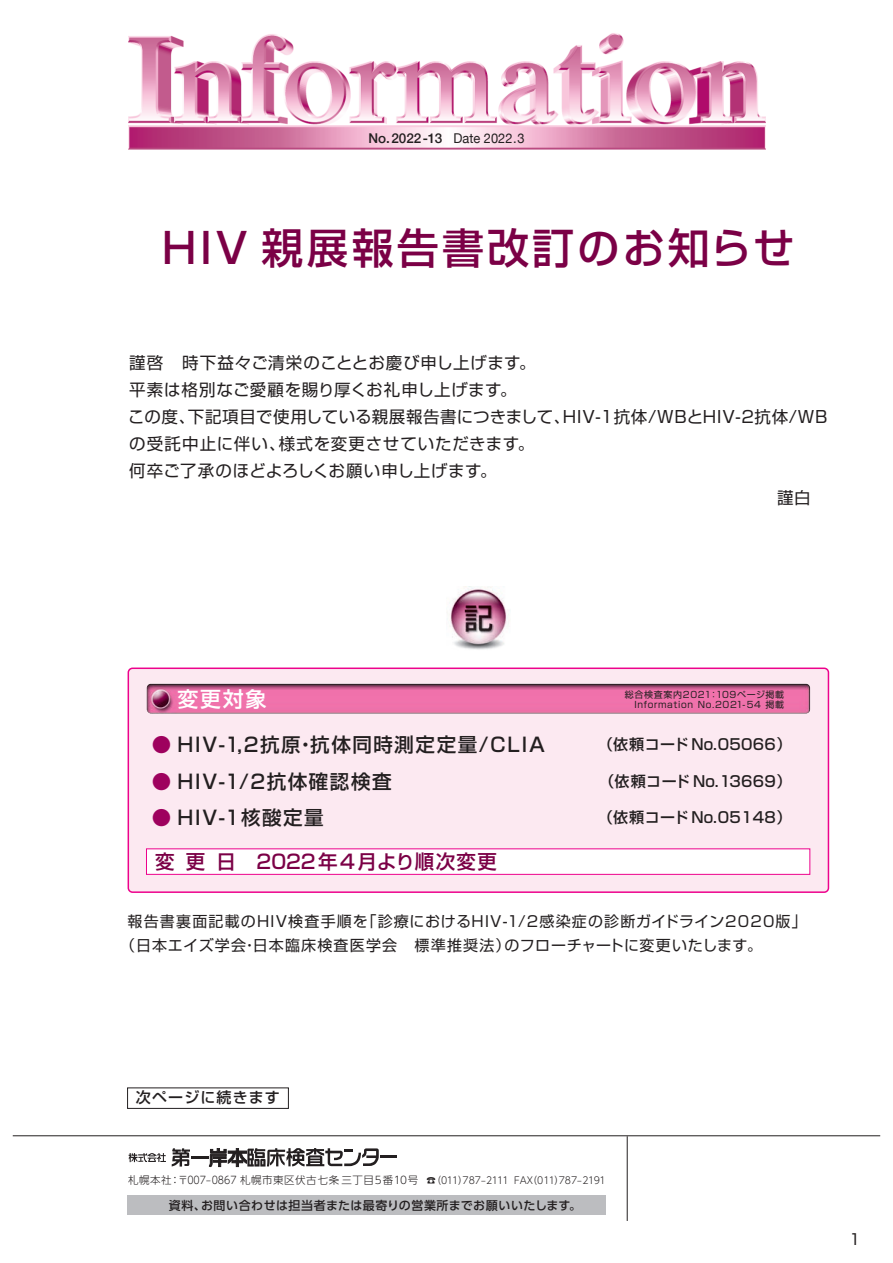
<style>
.page{position:relative;width:893px;height:1263px;background:#fff}
.page>*{position:absolute;margin:0;border:0;box-sizing:border-box;transform-origin:0 0}
.t1{font:500 42px "Shin Go Pro";letter-spacing:.075em;color:#7b0046}
.t2{font:500 21px "Shin Go Pro";color:#fff}
.t3{font:500 19.5px "Shin Go Pro";letter-spacing:.08em;color:#231f20}
.t4{font:500 19.5px "Shin Go Pro";letter-spacing:.075em;color:#7b0046}
.t5{font:16.5px "Shin Go Pro";letter-spacing:.04em;color:#231f20}
.t6{font:16.5px "Shin Go Pro";letter-spacing:.015em;color:#231f20}
.t7{font:15px/24px "Shin Go Pro";letter-spacing:.08em;color:#231f20}
.t8{font:500 15px "Shin Go Pro";letter-spacing:.02em;color:#231f20}
.t9{font:500 15px "Shin Go Pro";letter-spacing:.075em;color:#231f20}
.t10{font:500 13.5px "Helvetica Neue";color:#231f20}
.t11{font:12px "UD Shin Go Pro Medium 90 pv RKSJ H";letter-spacing:.04em;color:#231f20}
.t12{font:10.5px "UD Shin Go Pro Light 90 pv RKSJ H";letter-spacing:.05em;color:#231f20}
.t13{font:9px/10.5px "Shin Go Pro";letter-spacing:.075em;color:#231f20;text-align:right}
.s1{font-weight:400}
.s2{color:#9e015e}
.s3{font-size:9.75px}
</style>
<div class="page">
<img style="left:128px;top:33px;width:638px;height:117px">
<img style="left:450px;top:587px;width:59px;height:63px">
<div style="left:128px;top:668px;width:700px;height:224px;background:#fce9f1;border-radius:4px"></div>
<div style="left:128px;top:667px;width:701px;height:226px;border:2px solid #ed028c;border-radius:4px"></div>
<div style="left:146px;top:849px;width:664px;height:25px;background:#fff"></div>
<img style="left:147px;top:684px;width:663px;height:29px">
<div style="left:127px;top:1087px;width:162px;height:22px;border:1px solid #231f20"></div>
<hr style="left:13px;top:1135px;width:867px;height:1px;background:#231f20">
<hr style="left:627px;top:1136px;width:1px;height:85px;background:#231f20">
<div style="left:128px;top:1196px;width:478px;height:19px;background:#bcbdc0"></div>
<hr style="left:380px;top:1155px;width:16px;height:3px;background:#231f20">
<svg style="left:129px;top:1153px;width:37px;height:9px"></svg>
<svg style="left:172px;top:1148px;width:207px;height:19px"></svg>
<p class="t10" style="left:368px;top:127px;width:157px">No.2022-13 <span class="s1">Date 2022.3</span></p>
<h1 class="t1" style="left:162px;top:213px;width:634px">HIV 親展報告書改訂のお知らせ</h1>
<p class="t5" style="left:129px;top:349px;width:408px">謹啓　時下益々ご清栄のこととお慶び申し上げます。</p>
<p class="t5" style="left:129px;top:376px;width:389px">平素は格別なご愛顧を賜り厚くお礼申し上げます。</p>
<p class="t5" style="left:128px;top:403px;width:701px">この度、下記項目で使用している親展報告書につきまして、HIV-1抗体/WBとHIV-2抗体/WB</p>
<p class="t5" style="left:129px;top:430px;width:407px">の受託中止に伴い、様式を変更させていただきます。</p>
<p class="t6" style="left:129px;top:457px;width:369px">何卒ご了承のほどよろしくお願い申し上げます。</p>
<p class="t5" style="left:777px;top:484px;width:52px">謹白　</p>
<p class="t2" style="left:178px;top:682px;width:90px">変更対象</p>
<p class="t13" style="left:625px;top:688px;width:161px">総合検査案内2021：109ページ掲載<br>Information No.2021-54 掲載</p>
<p class="t3" style="left:152px;top:728px;width:395px"><span class="s2">●</span> HIV-1,2抗原・抗体同時測定定量/CLIA</p>
<p class="t8" style="left:598px;top:732px;width:195px">（依頼コード No.05066）</p>
<p class="t3" style="left:152px;top:765px;width:241px"><span class="s2">●</span> HIV-1/2抗体確認検査</p>
<p class="t8" style="left:600px;top:769px;width:193px">（依頼コード No.13669）</p>
<p class="t3" style="left:152px;top:801px;width:173px"><span class="s2">●</span> HIV-1核酸定量</p>
<p class="t8" style="left:598px;top:805px;width:195px">（依頼コード No.05148）</p>
<p class="t4" style="left:155px;top:845px;width:343px">変更日　2022年4月より順次変更</p>
<p class="t7" style="left:120px;top:908px;width:688px;text-indent:8px">報告書裏面記載のHIV検査手順を「診療におけるHIV-1/2感染症の診断ガイドライン2020版」（日本エイズ学会・日本臨床検査医学会　標準推奨法）のフローチャートに変更いたします。</p>
<p class="t9" style="left:136px;top:1085px;width:145px">次ページに続きます</p>
<p class="t12" style="left:128px;top:1171px;width:479px">札幌本社：〒007‒0867 札幌市東区伏古七条三丁目5番10号 <span class="s3">☎（011）787‒2111 FAX（011）787‒2191</span></p>
<p class="t11" style="left:169px;top:1195px;width:414px">資料、お問い合わせは担当者または最寄りの営業所までお願いいたします。</p>
<p class="t7" style="left:849px;top:1225px;width:13px">1</p>
</div>
